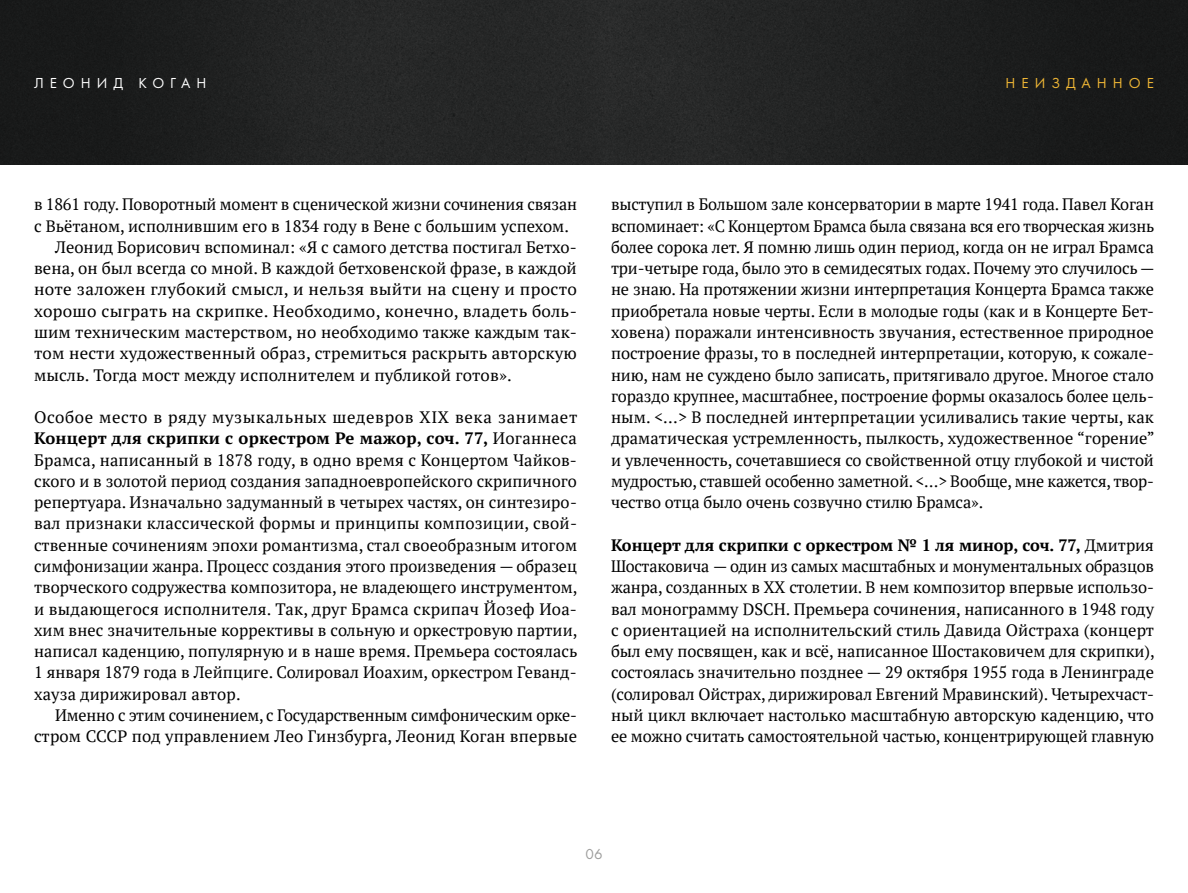
<style>
.page{position:relative;width:1188px;height:893px;background:#fff}
.page>*{position:absolute;margin:0;border:0;box-sizing:border-box;transform-origin:0 0}
.t1{font:16.5px/21.3px "PT Serif";letter-spacing:.005em;color:#000;text-align:justify}
.t2{font:16.5px/21.3px "PT Serif";letter-spacing:-.015em;color:#000;text-align:right}
.t3{font:16.5px "PT Serif";letter-spacing:.005em;color:#000;scale:1.04 1}
.t4{font:15px "Futura PT Book";letter-spacing:.4em;color:#fff}
.t5{font:15px "Futura PT Book";letter-spacing:.4em;color:#efb635}
.t6{font:15px "Futura PT Book";color:#9d9d9c}
.s1{font-weight:700}
</style>
<div class="page">
<img style="left:0;top:0;width:1188px;height:164px">
<p class="t4" style="left:34px;top:74px;width:174px">ЛЕОНИД КОГАН</p>
<p class="t5" style="left:1006px;top:74px;width:150px">НЕИЗДАННОЕ</p>
<p class="t1" style="left:34px;top:194px;width:544px">в 1861 году. Поворотный момент в сценической жизни сочинения связан</p>
<p class="t1" style="left:34px;top:215px;width:537px">с Вьётаном, исполнившим его в 1834 году в Вене с большим успехом.</p>
<p class="t1" style="left:55px;top:236px;width:523px">Леонид Борисович вспоминал: «Я с самого детства постигал Бетхо‑</p>
<p class="t1" style="left:34px;top:257px;width:544px">вена, он был всегда со мной. В каждой бетховенской фразе, в каждой</p>
<p class="t3" style="left:34px;top:279px;width:524px">ноте заложен глубокий смысл, и нельзя выйти на сцену и просто</p>
<p class="t3" style="left:34px;top:300px;width:524px">хорошо сыграть на скрипке. Необходимо, конечно, владеть боль‑</p>
<p class="t1" style="left:34px;top:321px;width:544px">шим техническим мастерством, но необходимо также каждым так‑</p>
<p class="t1" style="left:34px;top:342px;width:544px">том нести художественный образ, стремиться раскрыть авторскую</p>
<p class="t1" style="left:34px;top:364px;width:479px">мысль. Тогда мост между исполнителем и публикой готов».</p>
<p class="t1" style="left:34px;top:406px;width:545px;text-align:left">Особое место в ряду музыкальных шедевров XIX века занимает <span class="s1">Концерт для скрипки с оркестром Ре мажор, соч. 77,</span> Иоганнеса Брамса, написанный в 1878 году, в одно время с Концертом Чайков‑ ского и в золотой период создания западноевропейского скрипичного репертуара. Изначально задуманный в четырех частях, он синтезиро‑ вал признаки классической формы и принципы композиции, свой&shy;ственные сочинениям эпохи романтизма, стал своеобразным итогом симфонизации жанра. Процесс создания этого произведения — образец творческого содружества композитора, не владеющего инструментом, и выдающегося исполнителя. Так, друг Брамса скрипач Йозеф Иоа‑ хим внес значительные коррективы в сольную и оркестровую партии, написал каденцию, популярную и в наше время. Премьера состоялась 1 января 1879 года в Лейпциге. Солировал Иоахим, оркестром Геванд&shy;хауза дирижировал автор.</p>
<p class="t2" style="left:34px;top:704px;width:545px">Именно с этим сочинением, с Государственным симфоническим орке‑ стром СССР под управлением Лео Гинзбурга, Леонид Коган впервые</p>
<p class="t1" style="left:611px;top:194px;width:545px">выступил в Большом зале консерватории в марте 1941 года. Павел Коган вспоминает: «С Концертом Брамса была связана вся его творческая жизнь более сорока лет. Я помню лишь один период, когда он не играл Брамса три-четыре года, было это в семидесятых годах. Почему это случилось — не знаю. На протяжении жизни интерпретация Концерта Брамса также приобретала новые черты. Если в молодые годы (как и в Концерте Бет‑ ховена) поражали интенсивность звучания, естественное природное построение фразы, то в последней интерпретации, которую, к сожале‑ нию, нам не суждено было записать, притягивало другое. Многое стало гораздо крупнее, масштабнее, построение формы оказалось более цель‑ ным. &lt;…&gt; В последней интерпретации усиливались такие черты, как драматическая устремленность, пылкость, художественное “горение” и увлеченность, сочетавшиеся со свойственной отцу глубокой и чистой мудростью, ставшей особенно заметной. &lt;…&gt; Вообще, мне кажется, твор‑ чество отца было очень созвучно стилю Брамса».</p>
<p class="t1" style="left:611px;top:534px;width:545px"><span class="s1">Концерт для скрипки с оркестром № 1 ля минор, соч. 77,</span> Дмитрия Шостаковича — один из самых масштабных и монументальных образцов жанра, созданных в XX столетии. В нем композитор впервые использо‑ вал монограмму DSCH. Премьера сочинения, написанного в 1948 году с ориентацией на исполнительский стиль Давида Ойстраха (концерт был ему посвящен, как и всё, написанное Шостаковичем для скрипки), состоялась значительно позднее — 29 октября 1955 года в Ленинграде (солировал Ойстрах, дирижировал Евгений Мравинский). Четырехчаст‑ ный цикл включает настолько масштабную авторскую каденцию, что ее можно считать самостоятельной частью, концентрирующей главную</p>
<p class="t6" style="left:585px;top:845px;width:19px">06</p>
</div>
